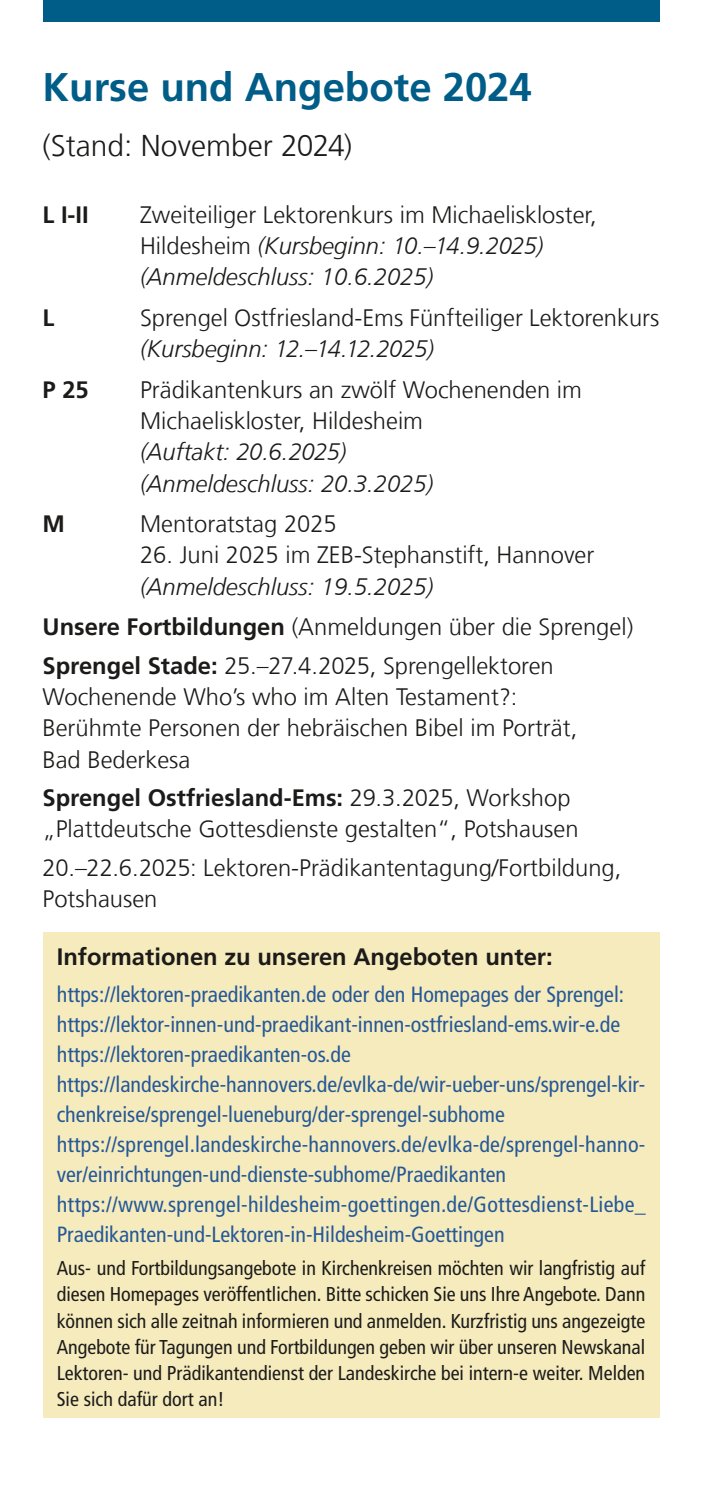
<style>
.page{position:relative;width:702px;height:1489px;background:#fff}
.page>*{position:absolute;margin:0;border:0;box-sizing:border-box;transform-origin:0 0}
.t1{font:700 40px "Frutiger LT Com";color:#005d88}
.t2{font:300 30px "Frutiger LT Com";color:#1c1b1a}
.t3{font:300 23.75px/31.2px "Frutiger LT Com";color:#1c1b1a}
.t4{font:italic 300 23.75px/31.2px "Frutiger LT Com";color:#1c1b1a}
.t5{font:700 23.75px "Frutiger LT Com";color:#1c1b1a}
.t6{font:condensed 22px/30px "Frutiger LT";color:#245897}
.t7{font:condensed 20px/26.2px "Frutiger LT";color:#1c1b1a;text-align:justify}
.s1{font-style:italic}
.s2{font-weight:700}
</style>
<div class="page">
<div style="left:43px;top:0;width:616px;height:21px;background:#005d88"></div>
<div style="left:43px;top:932px;width:616px;height:485px;background:#f6ebbd"></div>
<h1 class="t1" style="left:43px;top:63px;width:490px">Kurse und Angebote 2024</h1>
<p class="t2" style="left:43px;top:129px;width:311px">(Stand: November 2024)</p>
<p class="t5" style="left:43px;top:200px;width:48px">L I-II</p>
<p class="t3" style="left:140px;top:199px;width:458px">Zweiteiliger Lektorenkurs im Michaeliskloster,<br>Hildesheim <span class="s1">(Kursbeginn: 10.–14.9.2025) (Anmeldeschluss: 10.6.2025)</span></p>
<p class="t5" style="left:43px;top:303px;width:13px">L</p>
<p class="t3" style="left:140px;top:302px;width:521px">Sprengel Ostfriesland-Ems Fünfteiliger Lektorenkurs</p>
<p class="t4" style="left:140px;top:333px;width:295px">(Kursbeginn: 12.–14.12.2025)</p>
<p class="t5" style="left:43px;top:375px;width:48px">P 25</p>
<p class="t3" style="left:140px;top:374px;width:443px">Prädikantenkurs an zwölf Wochenenden im<br>Michaeliskloster, Hildesheim</p>
<p class="t4" style="left:140px;top:436px;width:295px">(Auftakt: 20.6.2025) (Anmeldeschluss: 20.3.2025)</p>
<p class="t5" style="left:43px;top:510px;width:24px">M</p>
<p class="t3" style="left:140px;top:508px;width:198px">Mentoratstag 2025</p>
<p class="t3" style="left:140px;top:540px;width:456px">26. Juni 2025 im ZEB-Stephanstift, Hannover</p>
<p class="t3" style="left:43px;top:567px;width:592px;line-height:39.5px;text-indent:97px"><span class="s1">(Anmeldeschluss: 19.5.2025)<br></span><span class="s2">Unsere Fortbildungen</span> (Anmeldungen über die Sprengel)<br><span class="s2">Sprengel Stade:</span> 25.–27.4.2025, Sprengellektoren</p>
<p class="t3" style="left:43px;top:681px;width:536px">Wochenende Who’s who im Alten Testament?:<br>Berühmte Personen der hebräischen Bibel im Porträt,<br>Bad Bederkesa</p>
<p class="t3" style="left:43px;top:782px;width:537px"><span class="s2">Sprengel Ostfriesland-Ems:</span> 29.3.2025, Workshop „Plattdeutsche Gottesdienste gestalten“, Potshausen</p>
<p class="t3" style="left:43px;top:852px;width:580px">20.–22.6.2025: Lektoren-Prädikantentagung/Fortbildung,<br>Potshausen</p>
<p class="t5" style="left:57px;top:942px;width:497px">Informationen zu unseren Angeboten unter:</p>
<p class="t6" style="left:57px;top:979px;width:590px">https://lektoren-praedikanten.de oder den Homepages der Sprengel: https://lektor-innen-und-praedikant-innen-ostfriesland-ems.wir-e.de https://lektoren-praedikanten-os.de https://landeskirche-hannovers.de/evlka-de/wir-ueber-uns/sprengel-kir&shy;chenkreise/sprengel-lueneburg/der-sprengel-subhome https://sprengel.landeskirche-hannovers.de/evlka-de/sprengel-hanno&shy;ver/einrichtungen-und-dienste-subhome/Praedikanten https://www.sprengel-hildesheim-goettingen.de/Gottesdienst-Liebe_ Praedikanten-und-Lektoren-in-Hildesheim-Goettingen</p>
<p class="t7" style="left:57px;top:1255px;width:590px">Aus- und Fortbildungsangebote in Kirchenkreisen möchten wir langfristig auf diesen Homepages veröffentlichen. Bitte schicken Sie uns Ihre Angebote. Dann können sich alle zeitnah informieren und anmelden. Kurzfristig uns angezeigte Angebote für Tagungen und Fortbildungen geben wir über unseren Newskanal Lektoren- und Prädikantendienst der Landeskirche bei intern-e weiter. Melden Sie sich dafür dort an!</p>
</div>
